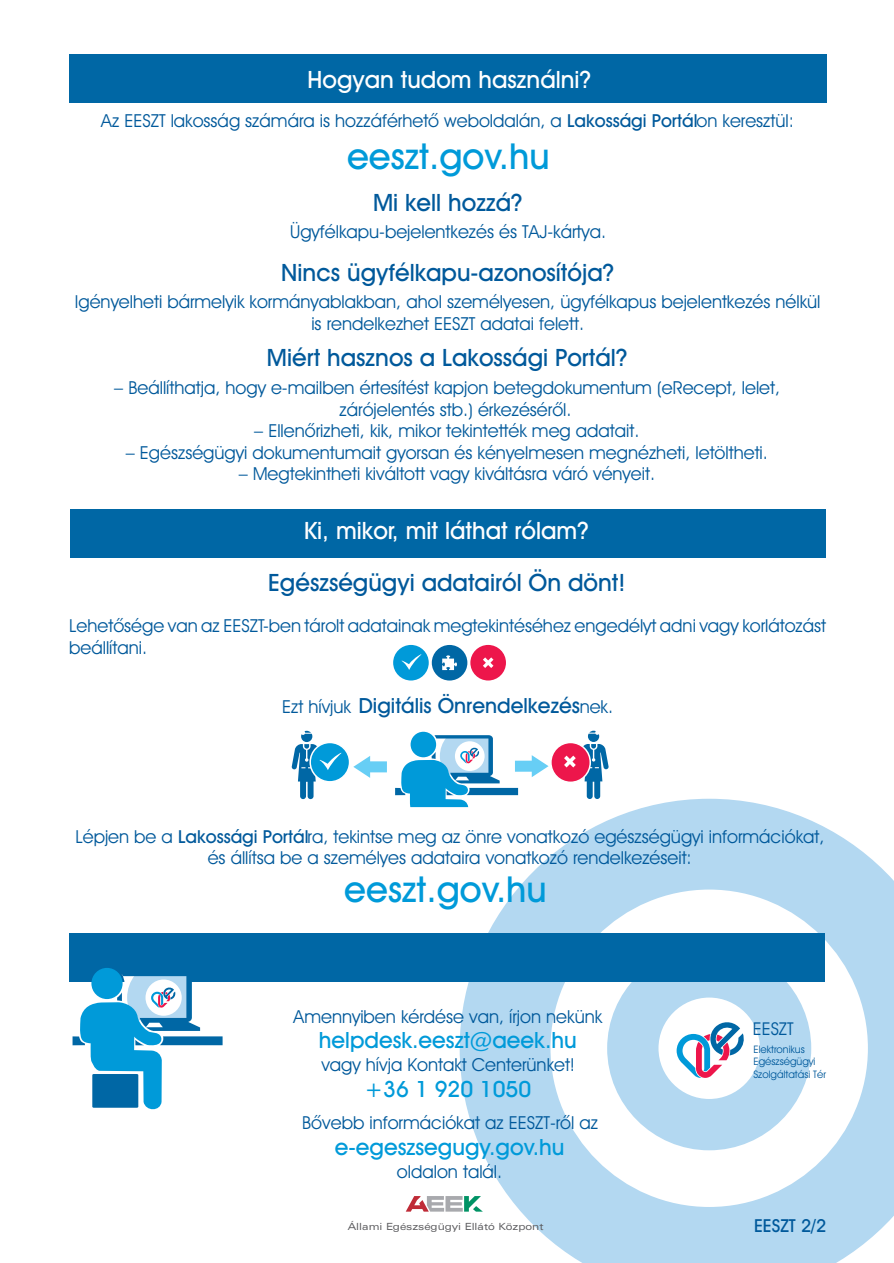
<style>
.page{position:relative;width:894px;height:1263px;background:#fff}
.page>*{position:absolute;margin:0;border:0;box-sizing:border-box;transform-origin:0 0}
.t1{font:700 36px "H Avant Garde Gothic";color:#009ad9}
.t2{font:700 24px "H Avant Garde Gothic";color:#00599b}
.t3{font:700 24px "H Avant Garde Gothic";color:#fff}
.t4{font:700 22.5px/48.6px "H Avant Garde Gothic";color:#009ad9;text-align:center}
.t5{font:700 21px "H Avant Garde Gothic";color:#00599b}
.t6{font:18px/21.6px "H Avant Garde Gothic";color:#00599b;text-align:center}
.t7{font:700 18px "H Avant Garde Gothic";color:#00599b}
.t8{font:17.7px "H Avant Garde Gothic";color:#00599b}
.t9{font:10.35px/12.5px "H Avant Garde Gothic";color:#00599b}
.t10{font:9.9px "H Zurich Extended";color:#5a5a5d}
.s1{font-weight:700}
.s2{font-family:"Avant Garde Bk BT"}
.s3{font-weight:400;font-size:18px}
</style>
<div class="page">
<svg style="left:460px;top:799px;width:434px;height:464px;fill:#b3d8f1"></svg>
<div style="left:69px;top:933px;width:756px;height:48px;background:#0067a5"></div>
<div style="left:69px;top:55px;width:758px;height:48px;background:#0067a5"></div>
<svg style="left:406px;top:1196px;width:77px;height:16px"></svg>
<svg style="left:607px;top:981px;width:204px;height:169px"></svg>
<div style="left:91px;top:968px;width:32px;height:31px;background:#009ad9;border-radius:50%"></div>
<svg style="left:73px;top:974px;width:150px;height:136px"></svg>
<div style="left:70px;top:510px;width:755px;height:48px;background:#0067a5"></div>
<div style="left:470px;top:645px;width:36px;height:36px;background:#ed164b;border-radius:50%"></div>
<svg style="left:483px;top:657px;width:10px;height:11px"></svg>
<div style="left:432px;top:645px;width:35px;height:36px;background:#0067a5;border-radius:50%"></div>
<svg style="left:442px;top:655px;width:15px;height:15px"></svg>
<div style="left:393px;top:645px;width:36px;height:36px;background:#009ad9;border-radius:50%"></div>
<svg style="left:402px;top:654px;width:19px;height:16px"></svg>
<svg style="left:353px;top:756px;width:34px;height:22px"></svg>
<div style="left:411px;top:732px;width:25px;height:25px;background:#009ad9;border-radius:50%"></div>
<svg style="left:395px;top:735px;width:154px;height:72px"></svg>
<div style="left:550px;top:742px;width:41px;height:41px;background:#ed164b;border:2px solid #fff;border-radius:50%"></div>
<svg style="left:564px;top:731px;width:45px;height:68px"></svg>
<svg style="left:309px;top:742px;width:41px;height:41px"></svg>
<svg style="left:291px;top:731px;width:50px;height:68px"></svg>
<h2 class="t3" style="left:308px;top:70px;width:285px">Hogyan tudom használni?</h2>
<p class="t6" style="left:101px;top:111px;width:694px">Az EESZT lakosság számára is hozzáférhetõ weboldalán, a <span class="s1">Lakossági Portál</span>on keresztül:</p>
<h1 class="t1" style="left:347px;top:141px;width:204px">eeszt.gov.hu</h1>
<h2 class="t2" style="left:373px;top:193px;width:151px">Mi kell hozzá?</h2>
<p class="t6" style="left:290px;top:223px;width:318px">Ügyfélkapu-bejelentkezés és TAJ-kártya.</p>
<h2 class="t2" style="left:281px;top:262px;width:335px">Nincs ügyfélkapu-azonosítója?</h2>
<p class="t6" style="left:75px;top:293px;width:747px">Igényelheti bármelyik kormányablakban, ahol személyesen, ügyfélkapus bejelentkezés nélkül is rendelkezhet EESZT adatai felett.</p>
<h2 class="t2" style="left:267px;top:348px;width:362px">Miért hasznos a Lakossági Portál?</h2>
<p class="t6" style="left:340px;top:378px;width:442px;text-align:left;text-indent:-225px">– Beállíthatja, hogy e-mailben értesítést kapjon betegdokumentum (eRecept, lelet, zárójelentés stb.) érkezésérõl.</p>
<p class="t6" style="left:254px;top:422px;width:387px">– Ellenõrizheti, kik, mikor tekintették meg adatait.</p>
<p class="t6" style="left:126px;top:443px;width:644px">– Egészségügyi dokumentumait gyorsan és kényelmesen megnézheti, letöltheti.</p>
<p class="t6" style="left:239px;top:465px;width:418px"><span class="s2">–</span> Megtekintheti kiváltott vagy kiváltásra váró vényeit.</p>
<h2 class="t3" style="left:304px;top:521px;width:286px">Ki, mikor, mit láthat rólam?</h2>
<h2 class="t2" style="left:268px;top:573px;width:359px">Egészségügyi adatairól Ön dönt!</h2>
<p class="t6" style="left:69px;top:616px;width:758px;text-align:left">Lehetõsége van az EESZT-ben tárolt adatainak megtekintéséhez engedélyt adni vagy korlátozást beállítani.</p>
<p class="t5" style="left:282px;top:697px;width:333px"><span class="s3">Ezt hívjuk</span> Digitális Önrendelkezés<span class="s3">nek.</span></p>
<p class="t6" style="left:75px;top:827px;width:751px">Lépjen be a <span class="s1">Lakossági Portál</span>ra, tekintse meg az önre vonatkozó egészségügyi információkat, és állítsa be a személyes adataira vonatkozó rendelkezéseit:</p>
<h1 class="t1" style="left:344px;top:875px;width:204px">eeszt.gov.hu</h1>
<p class="t6" style="left:294px;top:1007px;width:310px">Amennyiben kérdése van, írjon nekünk</p>
<p class="t6" style="left:321px;top:1056px;width:255px">vagy hívja Kontakt Centerünket!</p>
<p class="t4" style="left:319px;top:1018px;width:260px">helpdesk.eeszt@aeek.hu +36 1 920 1050</p>
<p class="t6" style="left:302px;top:1113px;width:298px">Bõvebb információkat az EESZT-rõl az</p>
<p class="t6" style="left:397px;top:1162px;width:107px">oldalon talál.</p>
<p class="t4" style="left:335px;top:1125px;width:231px">e-egeszsegugy.gov.hu</p>
<p class="t10" style="left:348px;top:1222px;width:197px">Állami Egészségügyi Ellátó Központ</p>
<p class="t8" style="left:753px;top:1022px;width:42px">EESZT</p>
<p class="t9" style="left:753px;top:1044px;width:74px">Elektronikus<br>Egészségügyi<br>Szolgáltatási Tér</p>
<p class="t7" style="left:754px;top:1218px;width:74px">EESZT 2/2</p>
</div>
